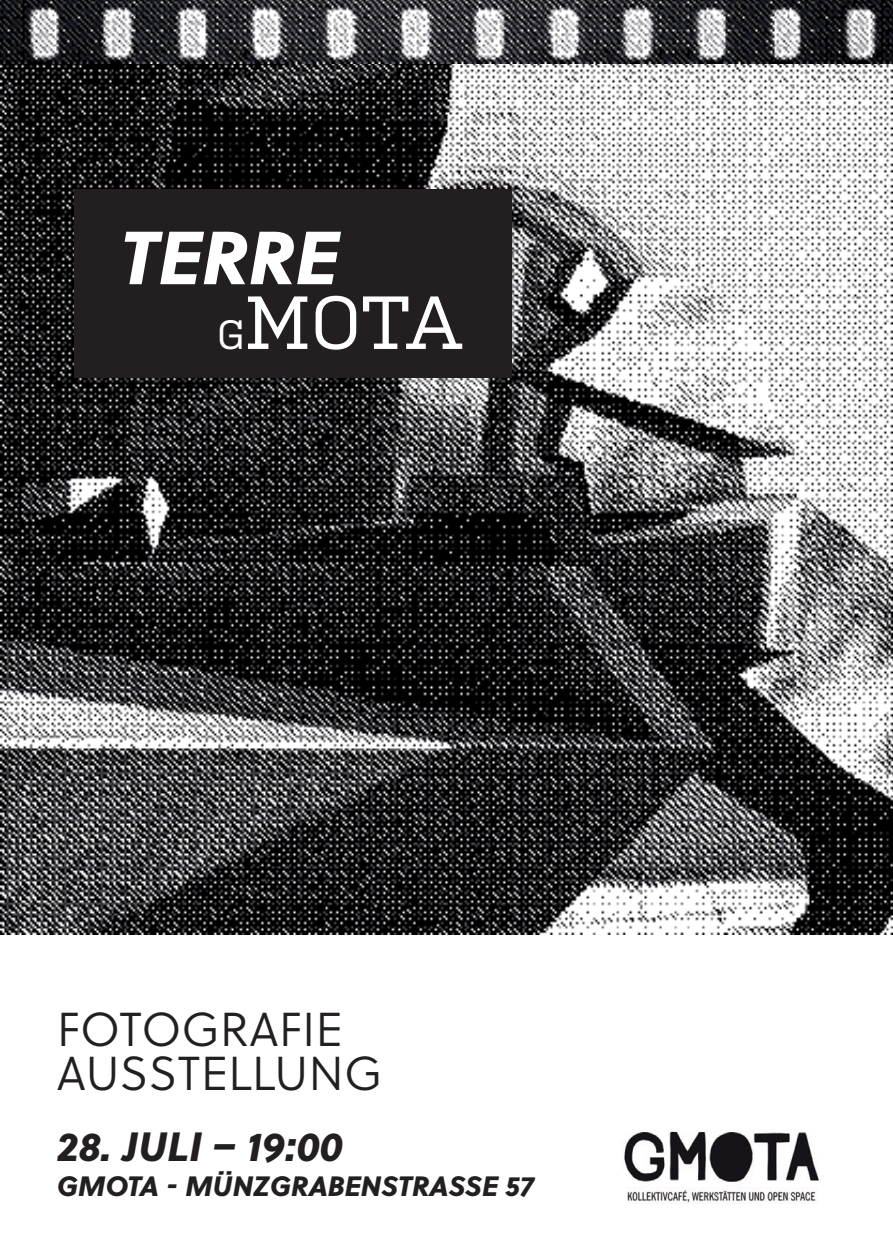
<style>
.page{position:relative;width:893px;height:1259px;background:#fff}
.page>*{position:absolute;margin:0;border:0;box-sizing:border-box;transform-origin:0 0}
.t1{font:italic 75px "Soleil Xb";color:#fff}
.t2{font:75px "Kulturista";color:#fff}
.t3{font:300 47.4px/44.7px "Soleil";color:#231f20}
.t4{font:italic 40.8px "Soleil Xb";color:#231f20}
.t5{font:italic 27.9px "Soleil Xb";color:#231f20}
.s1{font-size:40.8px}
</style>
<div class="page">
<img style="left:0;top:0;width:893px;height:934px">
<div style="left:74px;top:189px;width:438px;height:188px;background:#231f20"></div>
<img style="left:624px;top:1131px;width:196px;height:72px">
<h1 class="t1" style="left:120px;top:199px;width:221px">TERRE</h1>
<h1 class="t2" style="left:217px;top:279px;width:247px"><span class="s1">G</span>MOTA</h1>
<h2 class="t3" style="left:57px;top:1006px;width:327px">FOTOGRAFIE<br>AUSSTELLUNG</h2>
<h3 class="t4" style="left:57px;top:1114px;width:288px">28. JULI – 19:00</h3>
<p class="t5" style="left:57px;top:1164px;width:478px">GMOTA - MÜNZGRABENSTRASSE 57</p>
</div>
